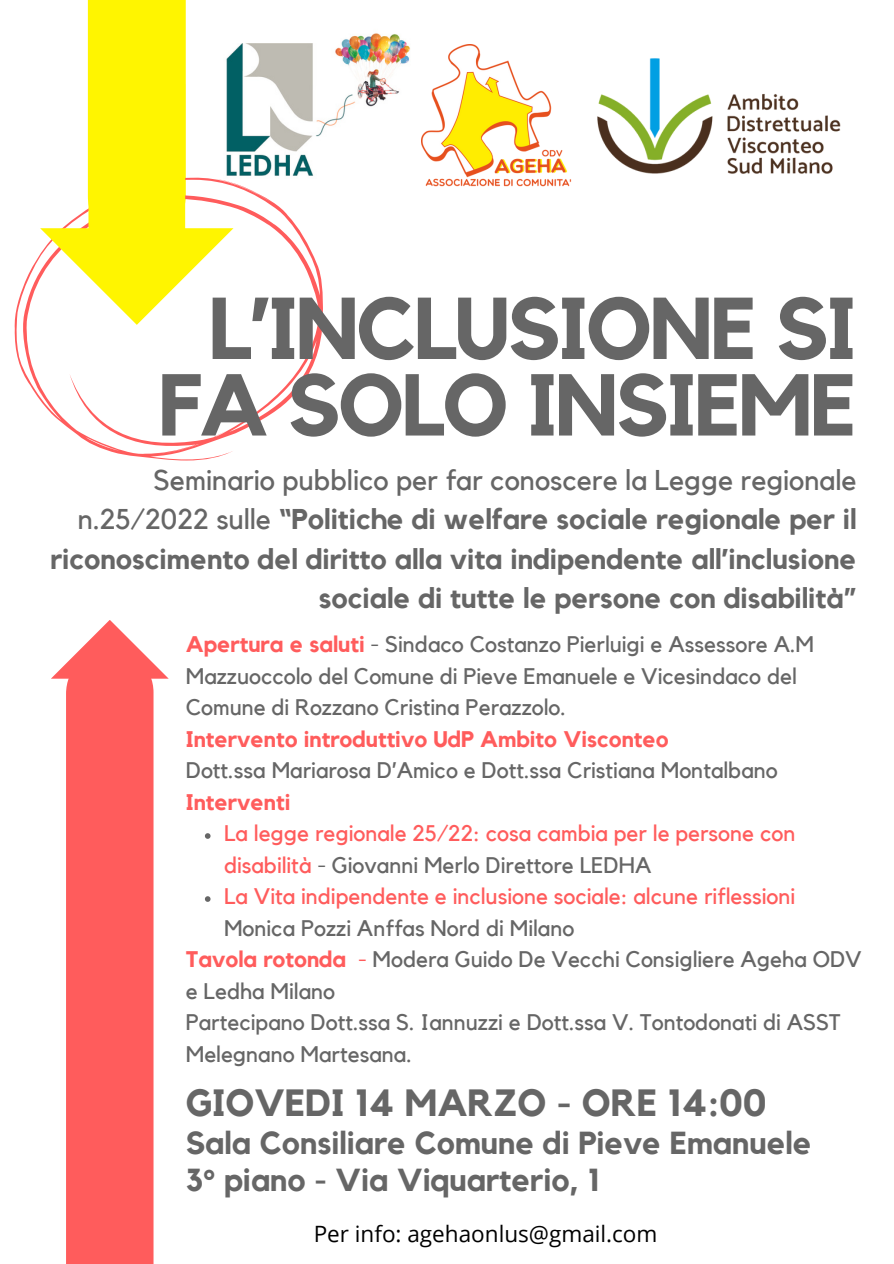
<style>
.page{position:relative;width:894px;height:1264px;background:#fff}
.page>*{position:absolute;margin:0;border:0;box-sizing:border-box;transform-origin:0 0}
.t1{font:700 86.55px/76.5px "Kollektif";letter-spacing:-.03em;color:#666;text-align:center}
.t2{font:700 37.8px "Kollektif";color:#666}
.t3{font:700 31.8px/36.3px "Kollektif";color:#666}
.t4{font:700 28.5px/39.3px "Kollektif";color:#666;text-align:right}
.t5{font:22.5px/31.5px "Kollektif";color:#666}
.t6{font:22.5px/31.5px "Kollektif";color:#ff5c5c}
.t7{font:700 22.5px "Kollektif";color:#ff5c5c}
.t8{font:22.5px "Open Sans";color:#000}
.s1{font-weight:400}
.s2{font-weight:700;color:#ff5c5c}
.s3{color:#666}
.s4{color:#ff5c5c}
</style>
<div class="page">
<div style="left:88px;top:0;width:98px;height:84px;background:#fff500"></div>
<div style="left:66px;top:737px;width:87px;height:526px;background:#ff5c5c"></div>
<img style="left:226px;top:33px;width:249px;height:143px">
<img style="left:421px;top:45px;width:151px;height:142px">
<img style="left:597px;top:58px;width:244px;height:116px">
<svg style="left:14px;top:183px;width:309px;height:278px"></svg>
<svg style="left:268px;top:432px;width:55px;height:29px"></svg>
<svg style="left:51px;top:620px;width:118px;height:117px"></svg>
<svg style="left:40px;top:84px;width:193px;height:241px"></svg>
<svg style="left:205px;top:833px;width:5px;height:5px"></svg>
<svg style="left:205px;top:896px;width:5px;height:5px"></svg>
<p class="t1" style="left:158px;top:294px;width:699px">L’INCLUSIONE SI<br>FA SOLO INSIEME</p>
<p class="t4" style="left:50px;top:461px;width:807px"><span class="s1">Seminario pubblico per far conoscere la Legge regionale n.25/2022 sulle</span> “Politiche di welfare sociale regionale per il riconoscimento del diritto alla vita indipendente all’inclusione sociale di tutte le persone con disabilità”</p>
<p class="t5" style="left:186px;top:629px;width:629px"><span class="s2">Apertura e saluti</span> - Sindaco Costanzo Pierluigi e Assessore A.M<br>Mazzuoccolo del Comune di Pieve Emanuele e Vicesindaco del<br>Comune di Rozzano Cristina Perazzolo.</p>
<h3 class="t7" style="left:186px;top:728px;width:484px">Intervento introduttivo UdP Ambito Visconteo</h3>
<p class="t5" style="left:186px;top:755px;width:593px">Dott.ssa Mariarosa D’Amico e Dott.ssa Cristiana Montalbano</p>
<p class="t7" style="left:186px;top:791px;width:106px">Interventi</p>
<p class="t6" style="left:224px;top:818px;width:572px">La legge regionale 25/22: cosa cambia per le persone con disabilità <span class="s3">- Giovanni Merlo Direttore LEDHA</span></p>
<p class="t6" style="left:224px;top:881px;width:572px">La Vita indipendente e inclusione sociale: alcune riflessioni<br><span class="s3">Monica Pozzi Anffas Nord di Milano</span></p>
<p class="t5" style="left:186px;top:944px;width:677px"><span class="s2">Tavola rotonda</span> <span class="s4">-</span> Modera Guido De Vecchi Consigliere Ageha ODV e Ledha Milano</p>
<p class="t5" style="left:186px;top:1007px;width:656px">Partecipano Dott.ssa S. Iannuzzi e Dott.ssa V. Tontodonati di ASST<br>Melegnano Martesana.</p>
<h1 class="t2" style="left:186px;top:1085px;width:582px">GIOVEDI 14 MARZO - ORE 14:00</h1>
<h1 class="t3" style="left:186px;top:1126px;width:627px">Sala Consiliare Comune di Pieve Emanuele<br>3° piano - Via Viquarterio, 1</h1>
<p class="t8" style="left:313px;top:1218px;width:345px">Per info: agehaonlus@gmail.com</p>
</div>
